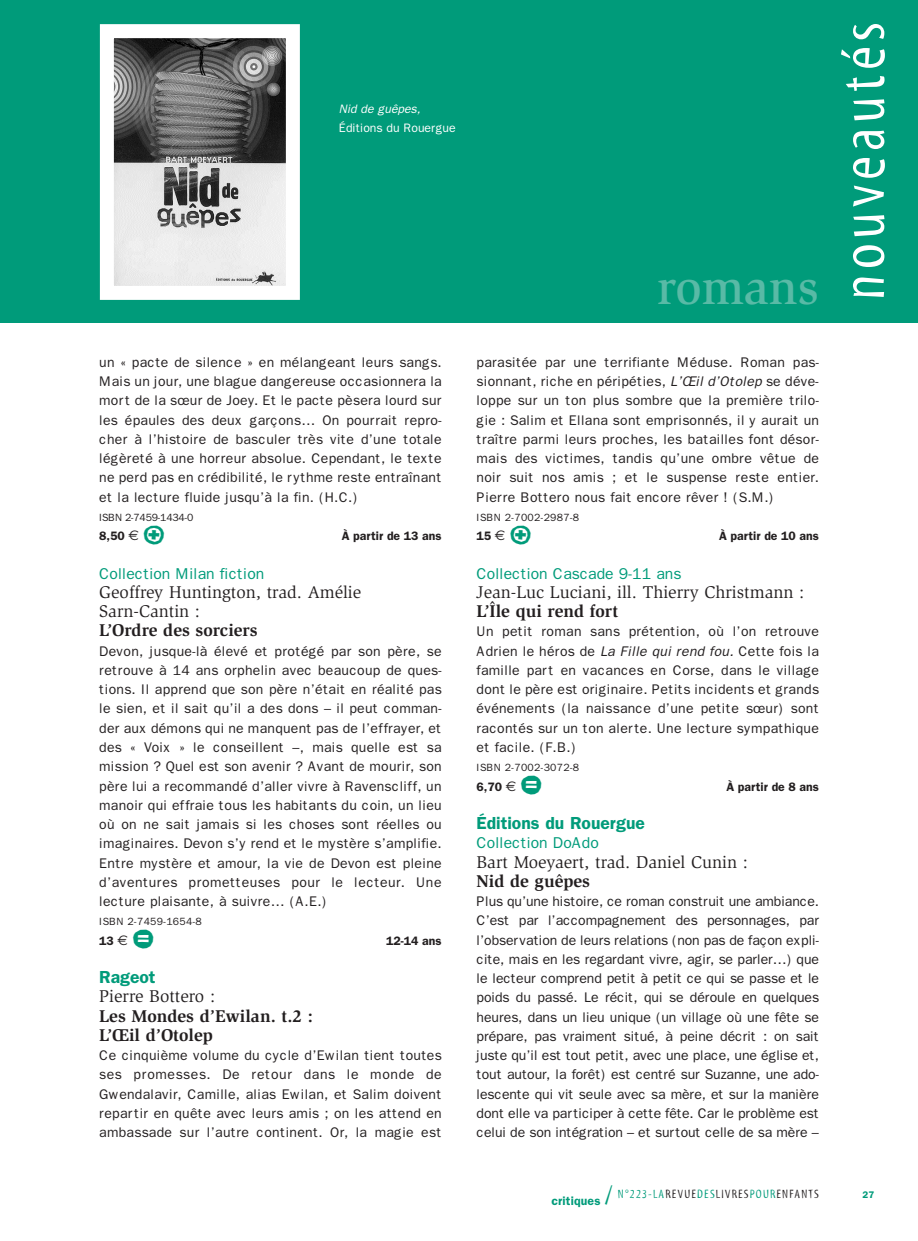
<style>
.page{position:relative;width:918px;height:1241px;background:#fff}
.page>*{position:absolute;margin:0;border:0;box-sizing:border-box;transform-origin:0 0}
.t1{font:63px "Myriad Tilt";letter-spacing:.08em;color:#fff}
.t2{font:500 49px "Slimbach";color:#59baa6}
.t3{font:35px "Ale Signs White LL";color:#009b7a}
.t4{font:35px "Ale Signs Black LL";color:#009b7a}
.t5{font:17.5px/19.2px "Slimbach";color:#231f20}
.t6{font:700 17.5px/19.2px "Slimbach";color:#231f20}
.t7{font:600 17.5px "Franklin Gothic";color:#009b7a}
.t8{font:15.75px "Franklin Gothic";color:#009b7a}
.t9{font:14px/19.2px "Franklin Gothic";letter-spacing:.02em;color:#231f20;text-align:justify}
.t10{font:600 12.25px "Franklin Gothic";color:#231f20}
.t11{font:12.25px "Myriad Tilt";letter-spacing:.1em;color:#231f20}
.t12{font:12.25px "Franklin Gothic";letter-spacing:-.005em;color:#fff}
.t13{font:italic 12.25px "Franklin Gothic";letter-spacing:-.005em;color:#fff}
.t14{font:10.5px "Franklin Gothic";letter-spacing:.03em;color:#231f20}
.t15{font:10.5px "Franklin Gothic";letter-spacing:-.02em;color:#231f20}
.t16{font:600 9.62px "Franklin Gothic";color:#009b7a}
.s1{font-family:"Euro Sans";font-weight:400;font-size:14px}
.s2{font-style:italic}
.s3{font-family:"Franklin Gothic";font-weight:600;color:#009b7a}
.s4{font-size:26.25px;color:#009b7a}
.s5{color:#009b7a}
</style>
<div class="page">
<div style="left:0;top:0;width:918px;height:322px;background:#009b7a"></div>
<img style="left:115px;top:39px;width:170px;height:246px">
<div style="left:100px;top:24px;width:200px;height:276px;border:14px solid #fff"></div>
<p class="t13" style="left:339px;top:102px;width:83px">Nid de guêpes,</p>
<p class="t12" style="left:339px;top:121px;width:118px">Éditions du Rouergue</p>
<p class="t9" style="left:99px;top:352px;width:344px">un « pacte de silence » en mélangeant leurs sangs.<br>Mais un jour, une blague dangereuse occasionnera la mort de la sœur de Joey. Et le pacte pèsera lourd sur les épaules des deux garçons… On pourrait repro&shy;cher à l’histoire de basculer très vite d’une totale légèreté à une horreur absolue. Cependant, le texte ne perd pas en crédibilité, le rythme reste entraînant et la lecture fluide jusqu’à la fin. (H.C.)</p>
<p class="t15" style="left:99px;top:511px;width:96px">ISBN 2-7459-1434-0</p>
<p class="t10" style="left:99px;top:528px;width:41px">8,50 <span class="s1">€</span></p>
<h3 class="t3" style="left:143px;top:512px;width:24px">U</h3>
<p class="t10" style="left:342px;top:528px;width:101px">À partir de 13 ans</p>
<p class="t8" style="left:99px;top:564px;width:167px">Collection Milan fiction</p>
<p class="t5" style="left:99px;top:583px;width:263px">Geoffrey Huntington, trad. Amélie<br>Sarn-Cantin :</p>
<p class="t6" style="left:99px;top:622px;width:160px">L’Ordre des sorciers</p>
<p class="t9" style="left:99px;top:641px;width:344px">Devon, jusque-là élevé et protégé par son père, se retrouve à 14 ans orphelin avec beaucoup de ques&shy;tions. Il apprend que son père n’était en réalité pas le sien, et il sait qu’il a des dons – il peut comman&shy;der aux démons qui ne manquent pas de l’effrayer, et des « Voix » le conseillent –, mais quelle est sa mission ? Quel est son avenir ? Avant de mourir, son père lui a recommandé d’aller vivre à Ravenscliff, un manoir qui effraie tous les habitants du coin, un lieu où on ne sait jamais si les choses sont réelles ou imaginaires. Devon s’y rend et le mystère s’amplifie.<br>Entre mystère et amour, la vie de Devon est pleine d’aventures prometteuses pour le lecteur. Une lecture plaisante, à suivre… (A.E.)</p>
<p class="t14" style="left:99px;top:915px;width:104px">ISBN 2-7459-1654-8</p>
<p class="t10" style="left:99px;top:933px;width:30px">13 <span class="s1">€</span></p>
<h3 class="t4" style="left:132px;top:916px;width:24px">a</h3>
<p class="t10" style="left:386px;top:933px;width:57px">12-14 ans</p>
<p class="t7" style="left:99px;top:966px;width:58px">Rageot</p>
<p class="t5" style="left:99px;top:988px;width:117px">Pierre Bottero :</p>
<p class="t6" style="left:99px;top:1007px;width:215px">Les Mondes d’Ewilan. t.2 :<br>L’Œil d’Otolep</p>
<p class="t9" style="left:99px;top:1045px;width:344px">Ce cinquième volume du cycle d’Ewilan tient toutes ses promesses. De retour dans le monde de Gwendalavir, Camille, alias Ewilan, et Salim doivent repartir en quête avec leurs amis ; on les attend en ambassade sur l’autre continent. Or, la magie est</p>
<h2 class="t2" style="left:657px;top:269px;width:163px">romans</h2>
<p class="t9" style="left:476px;top:352px;width:344px">parasitée par une terrifiante Méduse. Roman pas&shy;sionnant, riche en péripéties, <span class="s2">L’Œil d’Otolep</span> se déve&shy;loppe sur un ton plus sombre que la première trilo&shy;gie : Salim et Ellana sont emprisonnés, il y aurait un traître parmi leurs proches, les batailles font désor&shy;mais des victimes, tandis qu’une ombre vêtue de noir suit nos amis ; et le suspense reste entier.<br>Pierre Bottero nous fait encore rêver ! (S.M.)</p>
<p class="t14" style="left:476px;top:511px;width:104px">ISBN 2-7002-2987-8</p>
<p class="t10" style="left:476px;top:528px;width:30px">15 <span class="s1">€</span></p>
<h3 class="t3" style="left:509px;top:512px;width:24px">U</h3>
<p class="t10" style="left:719px;top:528px;width:101px">À partir de 10 ans</p>
<p class="t8" style="left:476px;top:564px;width:206px">Collection Cascade 9-11 ans</p>
<p class="t5" style="left:476px;top:583px;width:329px">Jean-Luc Luciani, ill. Thierry Christmann :</p>
<p class="t6" style="left:476px;top:603px;width:143px">L’Île qui rend fort</p>
<p class="t9" style="left:476px;top:622px;width:344px">Un petit roman sans prétention, où l’on retrouve Adrien le héros de <span class="s2">La Fille qui rend fou.</span> Cette fois la famille part en vacances en Corse, dans le village dont le père est originaire. Petits incidents et grands événements (la naissance d’une petite sœur) sont racontés sur un ton alerte. Une lecture sympathique et facile. (F.B.)</p>
<p class="t14" style="left:476px;top:761px;width:104px">ISBN 2-7002-3072-8</p>
<p class="t10" style="left:476px;top:779px;width:41px">6,70 <span class="s1">€</span></p>
<h3 class="t4" style="left:520px;top:762px;width:24px">a</h3>
<p class="t10" style="left:726px;top:779px;width:94px">À partir de 8 ans</p>
<p class="t7" style="left:476px;top:812px;width:170px">Éditions du Rouergue</p>
<p class="t8" style="left:476px;top:833px;width:124px">Collection DoAdo</p>
<p class="t5" style="left:476px;top:853px;width:273px">Bart Moeyaert, trad. Daniel Cunin :</p>
<p class="t6" style="left:476px;top:872px;width:115px">Nid de guêpes</p>
<p class="t9" style="left:476px;top:891px;width:344px">Plus qu’une histoire, ce roman construit une ambiance.<br>C’est par l’accompagnement des personnages, par l’observation de leurs relations (non pas de façon expli&shy;cite, mais en les regardant vivre, agir, se parler…) que le lecteur comprend petit à petit ce qui se passe et le poids du passé. Le récit, qui se déroule en quelques heures, dans un lieu unique (un village où une fête se prépare, pas vraiment situé, à peine décrit : on sait juste qu’il est tout petit, avec une place, une église et, tout autour, la forêt) est centré sur Suzanne, une ado&shy;lescente qui vit seule avec sa mère, et sur la manière dont elle va participer à cette fête. Car le problème est celui de son intégration – et surtout celle de sa mère –</p>
<p class="t11" style="left:551px;top:1189px;width:269px"><span class="s3">critiques</span> <span class="s4">/</span> <span class="s5">N°223-LA</span>REVUE<span class="s5">DES</span>LIVRES<span class="s5">POUR</span>ENFANTS</p>
<h1 class="t1" style="left:840px;top:300px;width:280px;rotate:-90deg">nouveautés</h1>
<p class="t16" style="left:862px;top:1188px;width:13px">27</p>
</div>
